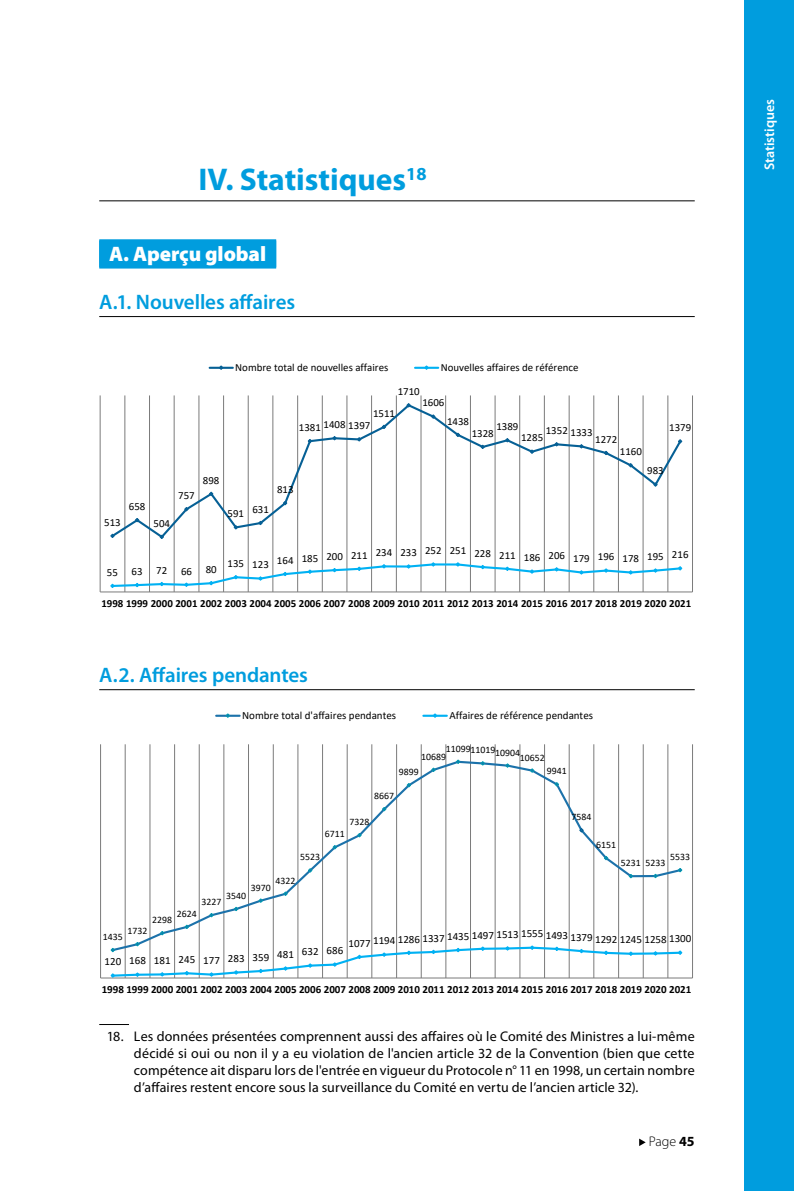
<style>
.page{position:relative;width:794px;height:1191px;background:#fff}
.page>*{position:absolute;margin:0;border:0;box-sizing:border-box;transform-origin:0 0}
.t1{font:700 31.5px "Myriad Pro";color:#009dde}
.t2{font:600 21px "Myriad Pro";letter-spacing:-.005em;color:#009dde}
.t3{font:900 21px "Myriad Pro";letter-spacing:-.005em;color:#fff}
.t4{font:14px/16.8px "Myriad Pro";letter-spacing:.005em;color:#000;text-align:justify}
.t5{font:600 14px "Myriad Pro";color:#fff}
.t6{font:300 14px "Myriad Pro";color:#000}
.t7{font:11.03px "Calibri";color:#000}
.t8{font:700 11.03px "Calibri";color:#000}
.t9{font:10.85px "Calibri";color:#000}
.t10{font:700 10.85px "Calibri";color:#000}
.t11{font:9.8px/7.2px "Calibri";color:#000}
.s1{font-weight:700}
</style>
<div class="page">
<svg style="left:639px;top:1138px;width:6px;height:8px"></svg>
<div style="left:744px;top:0;width:50px;height:1191px;background:#009dde"></div>
<hr style="left:99px;top:200px;width:595px;height:1px;background:#000">
<div style="left:99px;top:240px;width:177px;height:28px;background:#009dde"></div>
<div style="left:99px;top:239px;width:177px;height:28px;background:#009dde"></div>
<hr style="left:99px;top:316px;width:595px;height:1px;background:#000">
<hr style="left:99px;top:689px;width:595px;height:1px;background:#000">
<svg style="left:99px;top:365px;width:594px;height:228px"></svg>
<hr style="left:100px;top:744px;width:1px;height:234px;background:#7b7b7b">
<hr style="left:125px;top:744px;width:1px;height:234px;background:#7b7b7b">
<hr style="left:150px;top:744px;width:1px;height:234px;background:#7b7b7b">
<hr style="left:174px;top:744px;width:1px;height:234px;background:#7b7b7b">
<hr style="left:199px;top:744px;width:1px;height:234px;background:#7b7b7b">
<hr style="left:223px;top:744px;width:1px;height:234px;background:#7b7b7b">
<hr style="left:248px;top:744px;width:1px;height:234px;background:#7b7b7b">
<hr style="left:273px;top:744px;width:1px;height:234px;background:#7b7b7b">
<hr style="left:298px;top:744px;width:1px;height:234px;background:#7b7b7b">
<hr style="left:322px;top:744px;width:1px;height:234px;background:#7b7b7b">
<hr style="left:347px;top:744px;width:1px;height:234px;background:#7b7b7b">
<hr style="left:371px;top:744px;width:1px;height:234px;background:#7b7b7b">
<hr style="left:396px;top:744px;width:1px;height:234px;background:#7b7b7b">
<hr style="left:421px;top:744px;width:1px;height:234px;background:#7b7b7b">
<hr style="left:445px;top:744px;width:1px;height:234px;background:#7b7b7b">
<hr style="left:470px;top:744px;width:1px;height:234px;background:#7b7b7b">
<hr style="left:495px;top:744px;width:1px;height:234px;background:#7b7b7b">
<hr style="left:519px;top:744px;width:1px;height:234px;background:#7b7b7b">
<hr style="left:544px;top:744px;width:1px;height:234px;background:#7b7b7b">
<hr style="left:569px;top:744px;width:1px;height:234px;background:#7b7b7b">
<hr style="left:593px;top:744px;width:1px;height:234px;background:#7b7b7b">
<hr style="left:618px;top:744px;width:1px;height:234px;background:#7b7b7b">
<hr style="left:643px;top:744px;width:1px;height:234px;background:#7b7b7b">
<hr style="left:667px;top:744px;width:1px;height:234px;background:#7b7b7b">
<hr style="left:692px;top:744px;width:1px;height:234px;background:#7b7b7b">
<hr style="left:101px;top:977px;width:591px;height:1px;background:#7b7b7b">
<svg style="left:124px;top:759px;width:553px;height:131px"></svg>
<svg style="left:307px;top:867px;width:6px;height:6px"></svg>
<svg style="left:332px;top:844px;width:6px;height:6px"></svg>
<svg style="left:356px;top:832px;width:6px;height:6px"></svg>
<svg style="left:381px;top:806px;width:6px;height:6px"></svg>
<svg style="left:406px;top:782px;width:6px;height:6px"></svg>
<svg style="left:430px;top:766px;width:6px;height:7px"></svg>
<svg style="left:455px;top:759px;width:6px;height:6px"></svg>
<svg style="left:480px;top:760px;width:6px;height:6px"></svg>
<svg style="left:504px;top:762px;width:6px;height:6px"></svg>
<svg style="left:529px;top:767px;width:6px;height:6px"></svg>
<svg style="left:554px;top:781px;width:6px;height:6px"></svg>
<svg style="left:603px;top:855px;width:6px;height:6px"></svg>
<svg style="left:628px;top:873px;width:6px;height:6px"></svg>
<svg style="left:652px;top:873px;width:6px;height:6px"></svg>
<svg style="left:677px;top:868px;width:6px;height:5px"></svg>
<svg style="left:578px;top:827px;width:6px;height:6px"></svg>
<svg style="left:110px;top:890px;width:573px;height:88px"></svg>
<svg style="left:215px;top:713px;width:233px;height:5px"></svg>
<hr style="left:99px;top:1024px;width:30px;height:1px;background:#000">
<h1 class="t1" style="left:198px;top:159px;width:230px">IV. Statistiques<sup>18</sup></h1>
<h2 class="t3" style="left:109px;top:240px;width:158px">A. Aperçu global</h2>
<h2 class="t2" style="left:99px;top:288px;width:197px">A.1. Nouvelles affaires</h2>
<p class="t9" style="left:235px;top:360px;width:154px">Nombre total de nouvelles affaires</p>
<p class="t9" style="left:441px;top:360px;width:139px">Nouvelles affaires de référence</p>
<p class="t9" style="left:398px;top:384px;width:24px">1710</p>
<p class="t9" style="left:373px;top:406px;width:24px">1511</p>
<p class="t9" style="left:299px;top:418px;width:73px">1381 1408 1397</p>
<p class="t9" style="left:104px;top:514px;width:18px">513</p>
<p class="t9" style="left:129px;top:499px;width:18px">658</p>
<p class="t9" style="left:154px;top:515px;width:18px">504</p>
<p class="t9" style="left:178px;top:488px;width:18px">757</p>
<p class="t9" style="left:203px;top:472px;width:18px">898</p>
<p class="t9" style="left:228px;top:504px;width:43px">591 631</p>
<p class="t9" style="left:277px;top:482px;width:18px">813</p>
<p class="t9" style="left:422px;top:395px;width:24px">1606</p>
<p class="t9" style="left:447px;top:413px;width:24px">1438</p>
<p class="t9" style="left:496px;top:419px;width:24px">1389</p>
<p class="t9" style="left:546px;top:424px;width:48px">1352 1333</p>
<p class="t9" style="left:472px;top:425px;width:24px">1328</p>
<p class="t9" style="left:521px;top:430px;width:24px">1285</p>
<p class="t9" style="left:595px;top:432px;width:24px">1272</p>
<p class="t9" style="left:620px;top:444px;width:24px">1160</p>
<p class="t9" style="left:669px;top:420px;width:24px">1379</p>
<p class="t9" style="left:647px;top:463px;width:18px">983</p>
<p class="t9" style="left:228px;top:549px;width:462px">135 123 164 185 200 211 234 233 252 251 228 211 186 206 179 196 178 195 216</p>
<p class="t10" style="left:101px;top:595px;width:591px">1998 1999 2000 2001 2002 2003 2004 2005 2006 2007 2008 2009 2010 2011 2012 2013 2014 2015 2016 2017 2018 2019 2020 2021</p>
<p class="t9" style="left:107px;top:564px;width:13px">55</p>
<p class="t9" style="left:132px;top:564px;width:13px">63</p>
<p class="t9" style="left:156px;top:563px;width:13px">72</p>
<p class="t9" style="left:181px;top:563px;width:13px">66</p>
<p class="t9" style="left:206px;top:562px;width:13px">80</p>
<h2 class="t2" style="left:99px;top:661px;width:210px">A.2. Affaires pendantes</h2>
<p class="t7" style="left:242px;top:707px;width:155px">Nombre total d'affaires pendantes</p>
<p class="t7" style="left:449px;top:707px;width:145px">Affaires de référence pendantes</p>
<p class="t11" style="left:421px;top:752px;width:26px">10689</p>
<p class="t11" style="left:520px;top:746px;width:26px;text-indent:-74px">110991101910904<br>10652</p>
<p class="t11" style="left:399px;top:768px;width:21px">9899</p>
<p class="t11" style="left:374px;top:792px;width:21px">8667</p>
<p class="t11" style="left:349px;top:818px;width:21px">7328</p>
<p class="t11" style="left:325px;top:830px;width:21px">6711</p>
<p class="t11" style="left:300px;top:853px;width:21px">5523</p>
<p class="t11" style="left:275px;top:876px;width:21px">4322</p>
<p class="t11" style="left:251px;top:883px;width:21px">3970</p>
<p class="t11" style="left:226px;top:892px;width:21px">3540</p>
<p class="t11" style="left:202px;top:898px;width:21px">3227</p>
<p class="t11" style="left:177px;top:909px;width:21px">2624</p>
<p class="t11" style="left:152px;top:916px;width:21px">2298</p>
<p class="t11" style="left:547px;top:767px;width:21px">9941</p>
<p class="t11" style="left:571px;top:813px;width:21px">7584</p>
<p class="t11" style="left:596px;top:841px;width:21px">6151</p>
<p class="t11" style="left:670px;top:853px;width:21px">5533</p>
<p class="t11" style="left:621px;top:859px;width:46px">5231 5233</p>
<p class="t11" style="left:128px;top:927px;width:21px">1732</p>
<p class="t7" style="left:348px;top:930px;width:344px">1077 1194 1286 1337 1435 1497 1513 1555 1493 1379 1292 1245 1258 1300</p>
<p class="t8" style="left:102px;top:981px;width:591px">1998 1999 2000 2001 2002 2003 2004 2005 2006 2007 2008 2009 2010 2011 2012 2013 2014 2015 2016 2017 2018 2019 2020 2021</p>
<p class="t11" style="left:103px;top:933px;width:21px">1435</p>
<p class="t7" style="left:105px;top:951px;width:240px">120 168 181 245 177 283 359 481 632 686</p>
<p class="t4" style="left:134px;top:1028px;width:562px;text-indent:-27px">18. Les données présentées comprennent aussi des affaires où le Comité des Ministres a lui-même décidé si oui ou non il y a eu violation de l'ancien article 32 de la Convention (bien que cette compétence ait disparu lors de l'entrée en vigueur du Protocole n° 11 en 1998, un certain nombre d’affaires restent encore sous la surveillance du Comité en vertu de l’ancien article 32).</p>
<p class="t6" style="left:649px;top:1133px;width:47px">Page <span class="s1">45</span></p>
<p class="t5" style="left:760px;top:170px;width:73px;rotate:-90deg">Statistiques</p>
</div>
